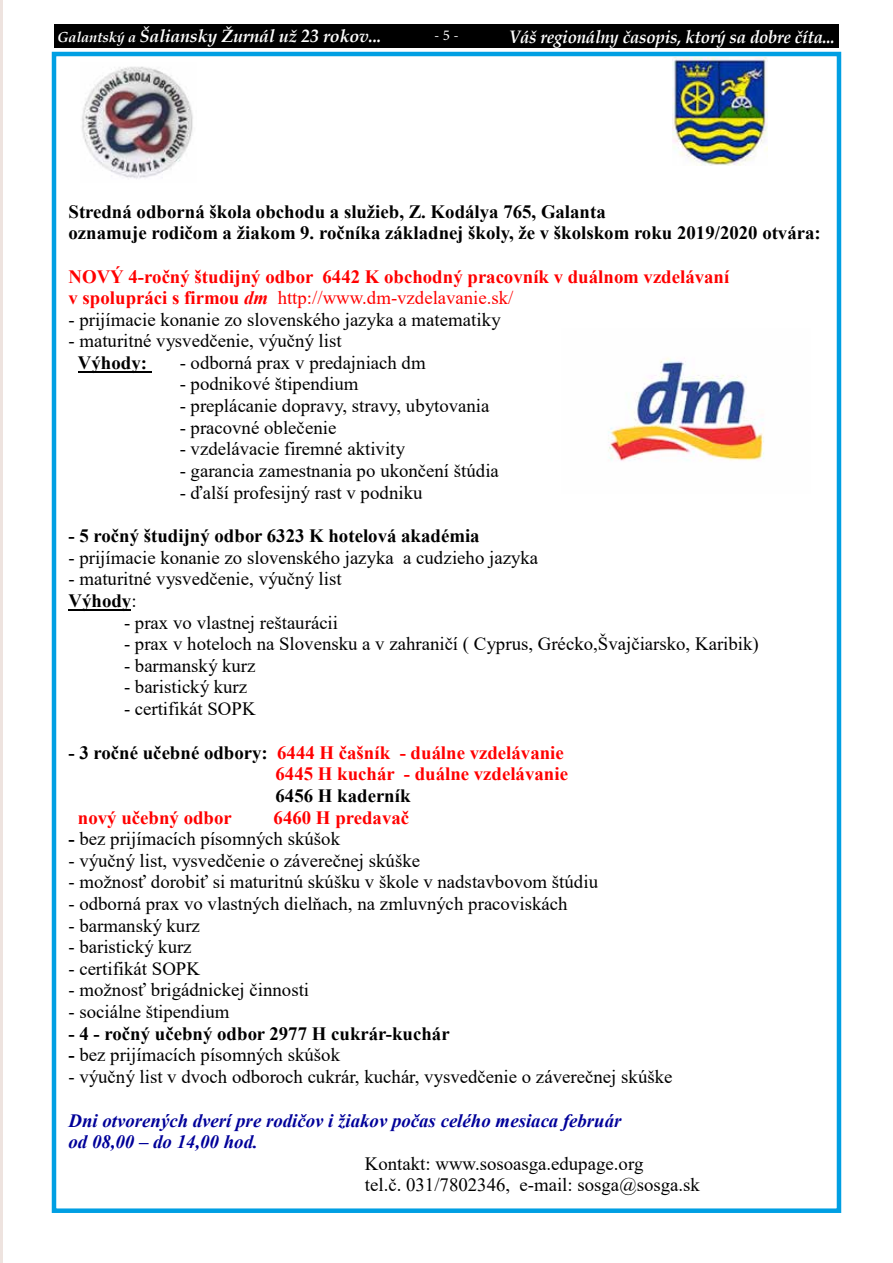
<style>
.page{position:relative;width:893px;height:1263px;background:#fff}
.page>*{position:absolute;margin:0;border:0;box-sizing:border-box;transform-origin:0 0}
.t1{font:18.75px/21.6px "Times New Roman";color:#000}
.t2{font:700 18.75px/21.6px "Times New Roman";color:#000}
.t3{font:700 18.75px/21.3px "Times New Roman";color:#f00}
.t4{font:italic 700 18.75px/21.6px "Times New Roman";color:#009}
.t5{font:italic 700 18px "Book Antiqua";letter-spacing:-.01em;color:#fff;scale:.93 1}
.t6{font:italic 700 17.7px "Book Antiqua";letter-spacing:-.01em;color:#fff}
.t7{font:15px "Minion Pro";color:#fff}
.s1{font-size:14.55px}
.s2{font-style:italic}
.s3{font-weight:400}
.s4{font-weight:700}
.s5{color:#000}
</style>
<div class="page">
<hr style="left:0;top:0;width:2px;height:1263px;background:#eee3df">
<hr style="left:78px;top:371px;width:74px;height:2px;background:#000">
<hr style="left:69px;top:609px;width:62px;height:2px;background:#000">
<img style="left:608px;top:357px;width:156px;height:104px">
<img style="left:82px;top:66px;width:111px;height:113px">
<img style="left:672px;top:58px;width:96px;height:108px">
<div style="left:52px;top:52px;width:789px;height:1161px;border:4px solid #009fe3"></div>
<div style="left:54px;top:24px;width:785px;height:24px;background:#000"></div>
<p class="t6" style="left:57px;top:24px;width:326px"><span class="s1">Galantský a</span> Šaliansky Žurnál už 23 rokov...</p>
<p class="t7" style="left:434px;top:26px;width:26px">- 5 -</p>
<p class="t5" style="left:509px;top:24px;width:352px">Váš regionálny časopis, ktorý sa dobre číta...</p>
<p class="t2" style="left:69px;top:200px;width:754px">Stredná odborná škola obchodu a služieb, Z. Kodálya 765, Galanta<br>oznamuje rodičom a žiakom 9. ročníka základnej školy, že v školskom roku 2019/2020 otvára:</p>
<p class="t3" style="left:69px;top:265px;width:662px">NOVÝ 4-ročný študijný odbor 6442 K obchodný pracovník v duálnom vzdelávaní v spolupráci s firmou <span class="s2">dm</span> <span class="s3">http://www.dm-vzdelavanie.sk/</span></p>
<p class="t1" style="left:69px;top:308px;width:434px">- prijímacie konanie zo slovenského jazyka a matematiky</p>
<p class="t1" style="left:69px;top:329px;width:275px">- maturitné vysvedčenie, výučný list</p>
<p class="t2" style="left:78px;top:351px;width:71px">Výhody:</p>
<p class="t1" style="left:180px;top:351px;width:247px">- odborná prax v predajniach dm</p>
<p class="t1" style="left:180px;top:373px;width:180px">- podnikové štipendium</p>
<p class="t1" style="left:180px;top:394px;width:311px">- preplácanie dopravy, stravy, ubytovania</p>
<p class="t1" style="left:180px;top:416px;width:158px">- pracovné oblečenie</p>
<p class="t1" style="left:180px;top:438px;width:227px">- vzdelávacie firemné aktivity</p>
<p class="t1" style="left:180px;top:459px;width:321px">- garancia zamestnania po ukončení štúdia</p>
<p class="t1" style="left:180px;top:481px;width:244px">- ďalší profesijný rast v podniku</p>
<p class="t2" style="left:69px;top:525px;width:413px">- 5 ročný študijný odbor 6323 K hotelová akadémia</p>
<p class="t1" style="left:69px;top:546px;width:471px">- prijímacie konanie zo slovenského jazyka a cudzieho jazyka</p>
<p class="t1" style="left:69px;top:568px;width:275px">- maturitné vysvedčenie, výučný list<br><span class="s4">Výhody</span>:</p>
<p class="t1" style="left:124px;top:611px;width:216px">- prax vo vlastnej reštaurácii</p>
<p class="t1" style="left:124px;top:632px;width:636px">- prax v hoteloch na Slovensku a v zahraničí ( Cyprus, Grécko,Švajčiarsko, Karibik)</p>
<p class="t1" style="left:124px;top:654px;width:133px">- barmanský kurz</p>
<p class="t1" style="left:124px;top:676px;width:125px">- baristický kurz</p>
<p class="t1" style="left:124px;top:697px;width:133px">- certifikát SOPK</p>
<p class="t3" style="left:69px;top:741px;width:501px;text-align:right"><span class="s5">- 3 ročné učebné odbory:</span> 6444 H čašník - duálne vzdelávanie<br>6445 H kuchár - duálne vzdelávanie</p>
<p class="t2" style="left:276px;top:784px;width:137px">6456 H kaderník</p>
<p class="t3" style="left:78px;top:806px;width:155px">nový učebný odbor</p>
<p class="t3" style="left:274px;top:806px;width:137px">6460 H predavač</p>
<p class="t1" style="left:69px;top:827px;width:273px"><span class="s4">-</span> bez prijímacích písomných skúšok</p>
<p class="t1" style="left:69px;top:849px;width:353px">- výučný list, vysvedčenie o záverečnej skúške</p>
<p class="t1" style="left:69px;top:870px;width:531px">- možnosť dorobiť si maturitnú skúšku v škole v nadstavbovom štúdiu</p>
<p class="t1" style="left:69px;top:892px;width:501px">- odborná prax vo vlastných dielňach, na zmluvných pracoviskách</p>
<p class="t1" style="left:69px;top:914px;width:133px">- barmanský kurz</p>
<p class="t1" style="left:69px;top:935px;width:125px">- baristický kurz</p>
<p class="t1" style="left:69px;top:957px;width:133px">- certifikát SOPK</p>
<p class="t1" style="left:69px;top:979px;width:242px">- možnosť brigádnickej činnosti</p>
<p class="t1" style="left:69px;top:1000px;width:162px">- sociálne štipendium</p>
<p class="t2" style="left:69px;top:1022px;width:383px">- 4 - ročný učebný odbor 2977 H cukrár-kuchár</p>
<p class="t1" style="left:69px;top:1044px;width:273px"><span class="s4">-</span> bez prijímacích písomných skúšok</p>
<p class="t1" style="left:69px;top:1065px;width:606px">- výučný list v dvoch odboroch cukrár, kuchár, vysvedčenie o záverečnej skúške</p>
<p class="t4" style="left:69px;top:1109px;width:555px">Dni otvorených dverí pre rodičov i žiakov počas celého mesiaca február od 08,00 – do 14,00 hod.</p>
<p class="t1" style="left:365px;top:1152px;width:336px">Kontakt: www.sosoasga.edupage.org<br>tel.č. 031/7802346, e-mail: sosga@sosga.sk</p>
</div>
